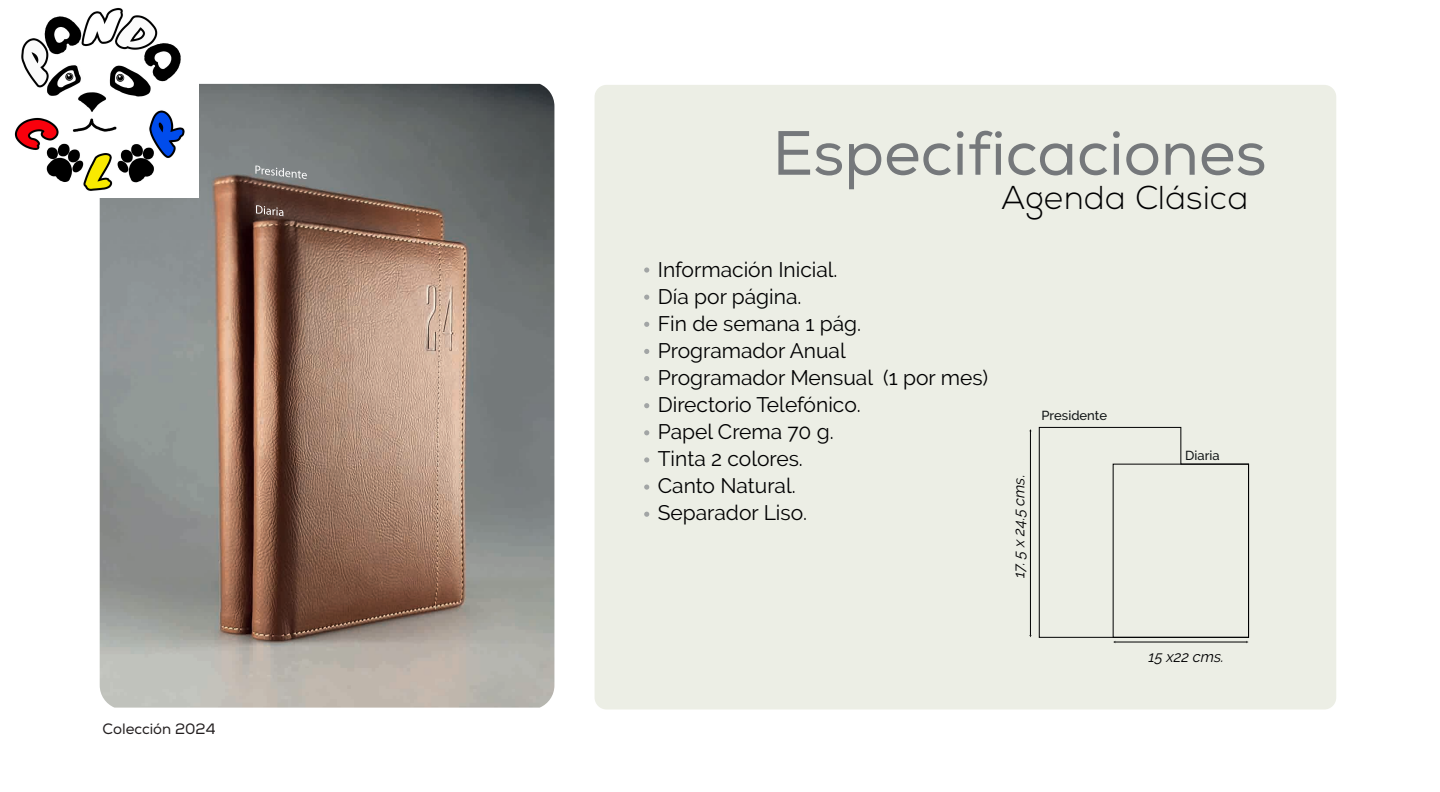
<style>
.page{position:relative;width:1440px;height:792px;background:#fff}
.page>*{position:absolute;margin:0;border:0;box-sizing:border-box;transform-origin:0 0}
.t1{font:62.4px "Nexa";color:#75787b}
.t2{font:300 33px "Nexa";letter-spacing:.02em;color:#000001}
.t3{font:21px/27px "Raleway";color:#000001}
.t4{font:italic 15.1px "Raleway";color:#000001}
.t5{font:15px "Nexa";color:#231f20}
.t6{font:500 13px "Raleway";color:#111516}
</style>
<div class="page">
<div style="left:595px;top:85px;width:741px;height:625px;background:#eceee5;border-radius:12px"></div>
<hr style="left:1030px;top:431px;width:1px;height:205px;background:#000001">
<svg style="left:1039px;top:427px;width:210px;height:216px"></svg>
<svg style="left:644px;top:267px;width:5px;height:6px"></svg>
<svg style="left:644px;top:295px;width:5px;height:5px"></svg>
<svg style="left:644px;top:322px;width:5px;height:5px"></svg>
<svg style="left:644px;top:349px;width:5px;height:5px"></svg>
<svg style="left:644px;top:376px;width:5px;height:5px"></svg>
<svg style="left:644px;top:403px;width:5px;height:5px"></svg>
<svg style="left:644px;top:430px;width:5px;height:5px"></svg>
<svg style="left:644px;top:457px;width:5px;height:6px"></svg>
<svg style="left:644px;top:485px;width:5px;height:5px"></svg>
<svg style="left:644px;top:512px;width:5px;height:5px"></svg>
<img style="left:100px;top:84px;width:454px;height:624px">
<svg style="left:255px;top:166px;width:52px;height:13px"></svg>
<svg style="left:246px;top:193px;width:73px;height:23px;background:#563b33"></svg>
<img style="left:14px;top:7px;width:184px;height:191px">
<p class="t5" style="left:103px;top:720px;width:115px">Colección 2024</p>
<h1 class="t1" style="left:773px;top:116px;width:496px">Especificaciones</h1>
<h2 class="t2" style="left:1002px;top:178px;width:247px">Agenda Clásica</h2>
<p class="t3" style="left:658px;top:256px;width:332px">Información Inicial.<br>Día por página.<br>Fin de semana 1 pág.<br>Programador Anual<br>Programador Mensual (1 por mes)<br>Directorio Telefónico.<br>Papel Crema 70 g.<br>Tinta 2 colores.<br>Canto Natural.<br>Separador Liso.</p>
<p class="t6" style="left:1042px;top:408px;width:67px">Presidente</p>
<p class="t4" style="left:1011px;top:578px;width:105px;rotate:-90deg">17. 5 x 24.5 cms.</p>
<p class="t6" style="left:1185px;top:448px;width:36px">Diaria</p>
<p class="t4" style="left:1149px;top:648px;width:77px">15 x22 cms.</p>
</div>
